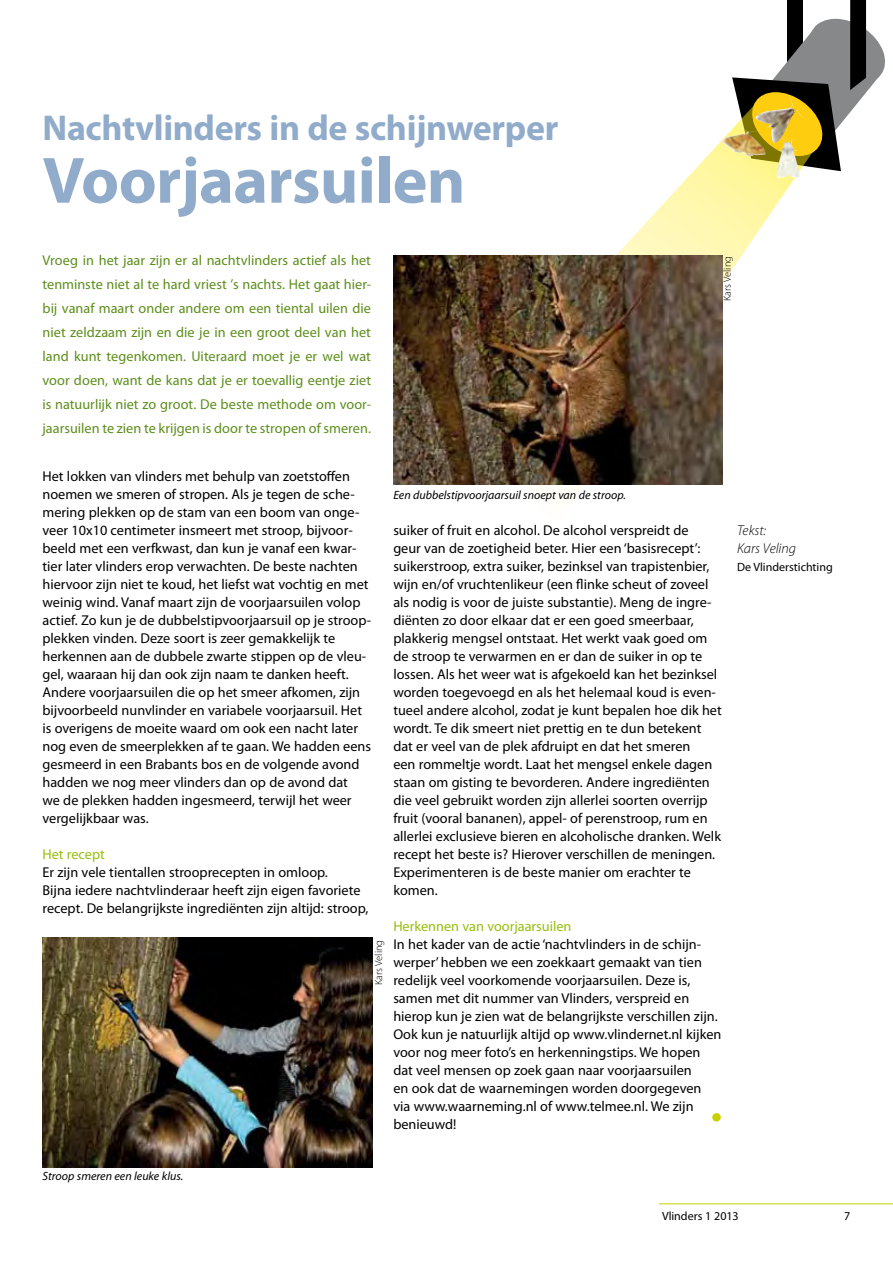
<style>
.page{position:relative;width:893px;height:1263px;background:#fff}
.page>*{position:absolute;margin:0;border:0;box-sizing:border-box;transform-origin:0 0}
.t1{font:700 66px "Myriad Pro";letter-spacing:-.01em;color:#91abca}
.t2{font:700 36px "Myriad Pro";letter-spacing:-.01em;color:#91abca}
.t3{font:14.25px/18px "Myriad Pro";color:#000}
.t4{font:14.25px/24px "Myriad Pro";letter-spacing:.005em;color:#5d8e1c;text-align:justify}
.t5{font:14.25px "Myriad Pro";color:#97bf0d}
.t6{font:italic 300 14.25px/18px "Myriad Pro";color:#000}
.t7{font:italic 12px "Myriad Pro";color:#000}
.t8{font:12px "Myriad Pro";color:#000}
.t9{font:300 10.5px "Myriad Pro";color:#000}
</style>
<div class="page">
<hr style="left:659px;top:1203px;width:234px;height:1px;background:#c9d200">
<svg style="left:582px;top:129px;width:218px;height:357px"></svg>
<svg style="left:732px;top:0;width:153px;height:171px"></svg>
<img style="left:393px;top:255px;width:330px;height:230px">
<img style="left:43px;top:938px;width:329px;height:229px">
<div style="left:712px;top:1113px;width:9px;height:8px;background:#c9d200;border-radius:50%"></div>
<h2 class="t2" style="left:43px;top:104px;width:517px">Nachtvlinders in de schijnwerper</h2>
<h1 class="t1" style="left:43px;top:137px;width:424px">Voorjaarsuilen</h1>
<p class="t4" style="left:43px;top:248px;width:330px">Vroeg in het jaar zijn er al nachtvlinders actief als het tenminste niet al te hard vriest ’s nachts. Het gaat hier&shy;bij vanaf maart onder andere om een tiental uilen die niet zeldzaam zijn en die je in een groot deel van het land kunt tegenkomen. Uiteraard moet je er wel wat voor doen, want de kans dat je er toevallig eentje ziet is natuurlijk niet zo groot. De beste methode om voor&shy;jaarsuilen te zien te krijgen is door te stropen of smeren.</p>
<p class="t3" style="left:43px;top:467px;width:330px">Het lokken van vlinders met behulp van zoetstoffen noemen we smeren of stropen. Als je tegen de sche&shy;mering plekken op de stam van een boom van onge&shy;veer 10x10 centimeter insmeert met stroop, bijvoor&shy;beeld met een verfkwast, dan kun je vanaf een kwar&shy;tier later vlinders erop verwachten. De beste nachten hiervoor zijn niet te koud, het liefst wat vochtig en met weinig wind. Vanaf maart zijn de voorjaarsuilen volop actief. Zo kun je de dubbelstipvoorjaarsuil op je stroop&shy;plekken vinden. Deze soort is zeer gemakkelijk te herkennen aan de dubbele zwarte stippen op de vleu&shy;gel, waaraan hij dan ook zijn naam te danken heeft.<br>Andere voorjaarsuilen die op het smeer afkomen, zijn bijvoorbeeld nunvlinder en variabele voorjaarsuil. Het is overigens de moeite waard om ook een nacht later nog even de smeerplekken af te gaan. We hadden eens gesmeerd in een Brabants bos en de volgende avond hadden we nog meer vlinders dan op de avond dat<br>we de plekken hadden ingesmeerd, terwijl het weer vergelijkbaar was.</p>
<p class="t5" style="left:43px;top:845px;width:64px">Het recept</p>
<p class="t3" style="left:43px;top:863px;width:327px">Er zijn vele tientallen strooprecepten in omloop.<br>Bijna iedere nachtvlinderaar heeft zijn eigen favoriete recept. De belangrijkste ingrediënten zijn altijd: stroop,</p>
<p class="t9" style="left:721px;top:301px;width:47px;rotate:-90deg">Kars Veling</p>
<p class="t7" style="left:393px;top:488px;width:234px">Een dubbelstipvoorjaarsuil snoept van de stroop.</p>
<p class="t3" style="left:393px;top:521px;width:330px">suiker of fruit en alcohol. De alcohol verspreidt de<br>geur van de zoetigheid beter. Hier een ‘basisrecept’: suikerstroop, extra suiker, bezinksel van trapistenbier, wijn en/of vruchtenlikeur (een flinke scheut of zoveel als nodig is voor de juiste substantie). Meng de ingre&shy;diënten zo door elkaar dat er een goed smeerbaar, plakkerig mengsel ontstaat. Het werkt vaak goed om de stroop te verwarmen en er dan de suiker in op te lossen. Als het weer wat is afgekoeld kan het bezinksel worden toegevoegd en als het helemaal koud is even&shy;tueel andere alcohol, zodat je kunt bepalen hoe dik het wordt. Te dik smeert niet prettig en te dun betekent dat er veel van de plek afdruipt en dat het smeren<br>een rommeltje wordt. Laat het mengsel enkele dagen staan om gisting te bevorderen. Andere ingrediënten die veel gebruikt worden zijn allerlei soorten overrijp fruit (vooral bananen), appel- of perenstroop, rum en allerlei exclusieve bieren en alcoholische dranken. Welk recept het beste is? Hierover verschillen de meningen.<br>Experimenteren is de beste manier om erachter te komen.</p>
<p class="t5" style="left:393px;top:917px;width:180px">Herkennen van voorjaarsuilen</p>
<p class="t3" style="left:393px;top:935px;width:330px">In het kader van de actie ‘nachtvlinders in de schijn&shy;werper’ hebben we een zoekkaart gemaakt van tien redelijk veel voorkomende voorjaarsuilen. Deze is, samen met dit nummer van Vlinders, verspreid en hierop kun je zien wat de belangrijkste verschillen zijn.<br>Ook kun je natuurlijk altijd op www.vlindernet.nl kijken voor nog meer foto’s en herkenningstips. We hopen dat veel mensen op zoek gaan naar voorjaarsuilen<br>en ook dat de waarnemingen worden doorgegeven via www.waarneming.nl of www.telmee.nl. We zijn benieuwd!</p>
<p class="t6" style="left:737px;top:522px;width:61px">Tekst:<br>Kars Veling</p>
<p class="t8" style="left:737px;top:560px;width:97px">De Vlinderstichting</p>
<p class="t9" style="left:373px;top:985px;width:47px;rotate:-90deg">Kars Veling</p>
<p class="t7" style="left:43px;top:1168px;width:142px">Stroop smeren een leuke klus.</p>
<p class="t8" style="left:662px;top:1209px;width:78px">Vlinders 1 2013</p>
<p class="t8" style="left:844px;top:1209px;width:8px">7</p>
</div>
